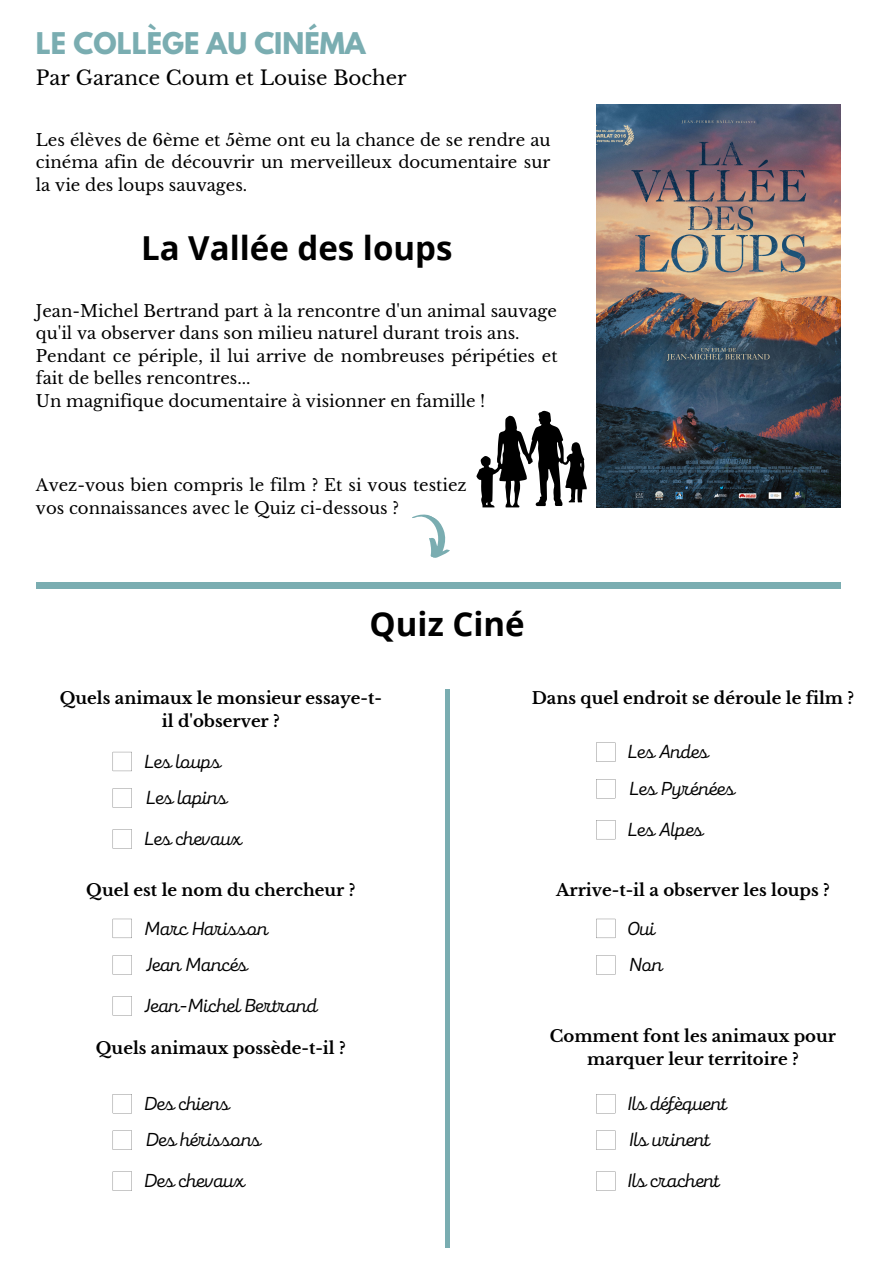
<style>
.page{position:relative;width:894px;height:1264px;background:#fff}
.page>*{position:absolute;margin:0;border:0;box-sizing:border-box;transform-origin:0 0}
.t1{font:700 33px "Open Sans";color:#000}
.t2{font:700 26.55px "League Spartan";color:#7aadb1}
.t3{font:19.8px "Libre Baskerville";color:#000}
.t4{font:19.5px "Mixa";color:#000}
.t5{font:16.5px/22.5px "Libre Baskerville";color:#000}
.t6{font:700 16.5px/22.5px "Libre Baskerville";color:#000;text-align:center}
</style>
<div class="page">
<img style="left:596px;top:104px;width:244px;height:403px">
<div style="left:36px;top:582px;width:804px;height:7px;background:#7aadb1"></div>
<svg style="left:476px;top:411px;width:110px;height:96px"></svg>
<svg style="left:412px;top:514px;width:38px;height:44px"></svg>
<hr style="left:445px;top:689px;width:4px;height:558px;background:#7aadb1">
<svg style="left:113px;top:752px;width:19px;height:19px"></svg>
<svg style="left:113px;top:788px;width:19px;height:19px"></svg>
<svg style="left:113px;top:829px;width:19px;height:19px"></svg>
<svg style="left:113px;top:918px;width:19px;height:20px"></svg>
<svg style="left:113px;top:955px;width:19px;height:19px"></svg>
<svg style="left:113px;top:996px;width:19px;height:19px"></svg>
<svg style="left:113px;top:1094px;width:19px;height:19px"></svg>
<svg style="left:113px;top:1130px;width:19px;height:19px"></svg>
<svg style="left:113px;top:1171px;width:19px;height:19px"></svg>
<svg style="left:596px;top:742px;width:19px;height:19px"></svg>
<svg style="left:596px;top:779px;width:19px;height:19px"></svg>
<svg style="left:596px;top:820px;width:19px;height:19px"></svg>
<svg style="left:596px;top:918px;width:19px;height:20px"></svg>
<svg style="left:596px;top:955px;width:19px;height:19px"></svg>
<svg style="left:596px;top:1094px;width:19px;height:19px"></svg>
<svg style="left:596px;top:1130px;width:19px;height:19px"></svg>
<svg style="left:596px;top:1171px;width:19px;height:19px"></svg>
<p class="t2" style="left:36px;top:30px;width:331px">LE COLLÈGE AU CINÉMA</p>
<p class="t3" style="left:36px;top:66px;width:372px">Par Garance Coum et Louise Bocher</p>
<p class="t5" style="left:36px;top:128px;width:516px;text-align:justify">Les élèves de 6ème et 5ème ont eu la chance de se rendre au cinéma afin de découvrir un merveilleux documentaire sur la vie des loups sauvages.</p>
<p class="t1" style="left:141px;top:224px;width:313px">La Vallée des loups</p>
<p class="t5" style="left:36px;top:299px;width:522px">Jean-Michel Bertrand part à la rencontre d'un animal sauvage qu'il va observer dans son milieu naturel durant trois ans.</p>
<p class="t5" style="left:36px;top:344px;width:523px">Pendant ce périple, il lui arrive de nombreuses péripéties et fait de belles rencontres...</p>
<p class="t5" style="left:36px;top:390px;width:451px">Un magnifique documentaire à visionner en famille !</p>
<p class="t5" style="left:36px;top:474px;width:432px">Avez-vous bien compris le film ? Et si vous testiez vos connaissances avec le Quiz ci-dessous ?</p>
<p class="t1" style="left:369px;top:600px;width:157px">Quiz Ciné</p>
<p class="t6" style="left:60px;top:687px;width:323px">Quels animaux le monsieur essaye-t&shy;il d'observer ?</p>
<p class="t4" style="left:144px;top:748px;width:79px">Les loups</p>
<p class="t4" style="left:145px;top:784px;width:83px">Les lapins</p>
<p class="t4" style="left:144px;top:825px;width:99px">Les chevaux</p>
<p class="t6" style="left:86px;top:878px;width:270px">Quel est le nom du chercheur ?</p>
<p class="t4" style="left:144px;top:915px;width:126px">Marc Harisson</p>
<p class="t4" style="left:145px;top:951px;width:104px">Jean Mancés</p>
<p class="t4" style="left:144px;top:992px;width:175px">Jean-Michel Bertrand</p>
<p class="t6" style="left:96px;top:1036px;width:251px">Quels animaux possède-t-il ?</p>
<p class="t4" style="left:144px;top:1090px;width:87px">Des chiens</p>
<p class="t4" style="left:145px;top:1126px;width:117px">Des hérissons</p>
<p class="t4" style="left:144px;top:1167px;width:102px">Des chevaux</p>
<p class="t6" style="left:531px;top:687px;width:324px">Dans quel endroit se déroule le film ?</p>
<p class="t4" style="left:627px;top:739px;width:83px">Les Andes</p>
<p class="t4" style="left:628px;top:775px;width:108px">Les Pyrénées</p>
<p class="t4" style="left:627px;top:816px;width:78px">Les Alpes</p>
<p class="t6" style="left:556px;top:878px;width:275px">Arrive-t-il a observer les loups ?</p>
<p class="t4" style="left:627px;top:915px;width:29px">Oui</p>
<p class="t4" style="left:628px;top:951px;width:35px">Non</p>
<p class="t6" style="left:549px;top:1025px;width:288px">Comment font les animaux pour marquer leur territoire ?</p>
<p class="t4" style="left:627px;top:1090px;width:101px">Ils défèquent</p>
<p class="t4" style="left:628px;top:1126px;width:82px">Ils urinent</p>
<p class="t4" style="left:627px;top:1167px;width:94px">Ils crachent</p>
</div>
